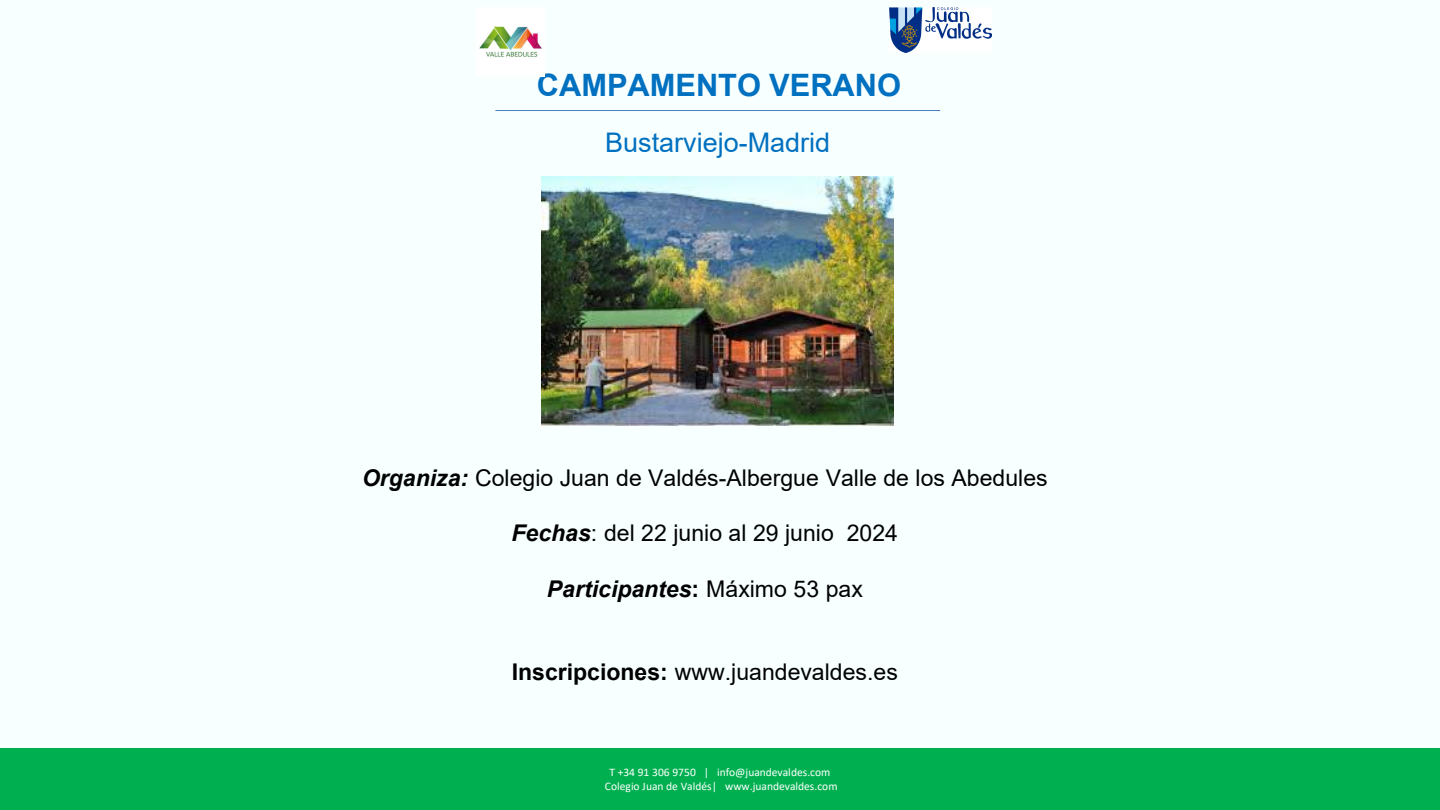
<style>
.page{position:relative;width:1440px;height:810px;background:#f7ffff}
.page>*{position:absolute;margin:0;border:0;box-sizing:border-box;transform-origin:0 0}
.t1{font:700 30.8px "Arial";color:#0070c0}
.t2{font:27px "Arial";color:#0070c0}
.t3{font:23px "Arial";color:#000}
.t4{font:italic 700 23px "Arial";color:#000}
.t5{font:11.5px "Calibri";color:#fff}
.s1{font-weight:700;font-style:italic}
.s2{font-style:normal}
.s3{font-weight:400;font-style:normal}
.s4{font-weight:700}
</style>
<div class="page">
<div style="left:0;top:749px;width:1440px;height:61px;background:#00b050"></div>
<hr style="left:495px;top:110px;width:445px;height:1px;background:#4a7ebb">
<img style="left:889px;top:7px;width:102px;height:45px">
<img style="left:542px;top:176px;width:352px;height:250px">
<img style="left:479px;top:26px;width:63px;height:31px">
<p class="t1" style="left:537px;top:64px;width:366px">CAMPAMENTO VERANO</p>
<p class="t2" style="left:605px;top:124px;width:227px">Bustarviejo-Madrid</p>
<p class="t3" style="left:362px;top:462px;width:687px"><span class="s1">Organiza:</span> Colegio Juan de Valdés-Albergue Valle de los Abedules</p>
<p class="t3" style="left:512px;top:517px;width:388px"><span class="s1">Fechas</span>: del 22 junio al 29 junio 2024</p>
<p class="t4" style="left:547px;top:573px;width:317px">Participantes<span class="s2">:</span> <span class="s3">Máximo 53 pax</span></p>
<p class="t3" style="left:512px;top:656px;width:388px"><span class="s4">Inscripciones:</span> www.juandevaldes.es</p>
<p class="t5" style="left:609px;top:764px;width:223px">T +34 91 306 9750 | info@juandevaldes.com</p>
<p class="t5" style="left:605px;top:778px;width:234px">Colegio Juan de Valdés| www.juandevaldes.com</p>
</div>
